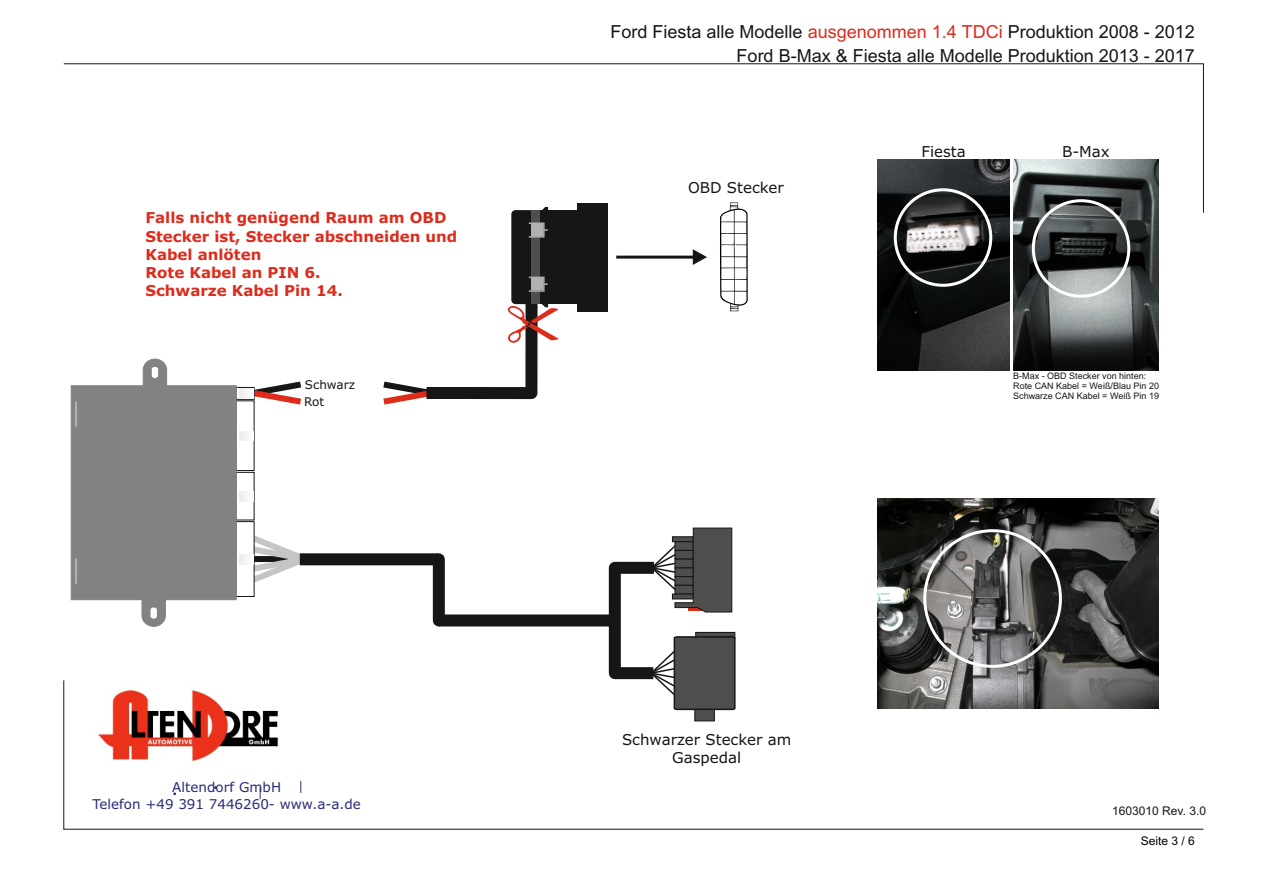
<style>
.page{position:relative;width:1263px;height:893px;background:#fff}
.page>*{position:absolute;margin:0;border:0;box-sizing:border-box;transform-origin:0 0}
.t1{font:18px/24.2px "Arial Unicode MS";color:#151616;text-align:right}
.t2{font:700 15px/18.3px "Verdana";color:#dd2b1c}
.t3{font:15px/18.3px "Verdana";color:#151616;text-align:center}
.t4{font:13.5px/16.4px "Verdana";color:#2b2c77;text-align:center}
.t5{font:12px "Arial";color:#151616}
.t6{font:12px "Verdana";color:#151616}
.t7{font:12px "Arial Unicode MS";color:#000}
.t8{font:9px/10.1px "Arial";color:#151616}
.s1{color:#dd2b1c}
</style>
<div class="page">
<svg style="left:63px;top:63px;width:1141px;height:150px"></svg>
<svg style="left:63px;top:680px;width:1141px;height:149px"></svg>
<div style="left:439px;top:614px;width:176px;height:12px;background:#151616"></div>
<div style="left:433px;top:559px;width:12px;height:61px;background:#151616"></div>
<div style="left:609px;top:568px;width:12px;height:105px;background:#151616"></div>
<div style="left:615px;top:667px;width:38px;height:12px;background:#151616"></div>
<svg style="left:649px;top:631px;width:87px;height:91px"></svg>
<div style="left:615px;top:562px;width:39px;height:12px;background:#151616"></div>
<svg style="left:650px;top:527px;width:82px;height:86px"></svg>
<div style="left:300px;top:553px;width:139px;height:12px;background:#151616"></div>
<svg style="left:720px;top:202px;width:28px;height:109px"></svg>
<div style="left:735px;top:280px;width:11px;height:11px;background:#fff"></div>
<div style="left:525px;top:304px;width:12px;height:89px;background:#151616"></div>
<svg style="left:383px;top:381px;width:43px;height:24px"></svg>
<div style="left:426px;top:387px;width:105px;height:12px;background:#151616"></div>
<div style="left:532px;top:210px;width:46px;height:94px;background:#151616"></div>
<div style="left:578px;top:203px;width:30px;height:108px;background:#151616"></div>
<svg style="left:616px;top:249px;width:91px;height:16px"></svg>
<svg style="left:71px;top:359px;width:242px;height:268px"></svg>
<img style="left:878px;top:498px;width:280px;height:211px">
<div style="left:923px;top:529px;width:139px;height:139px;border:3px solid #fff;border-radius:50%"></div>
<img style="left:878px;top:160px;width:131px;height:210px">
<div style="left:894px;top:188px;width:98px;height:99px;border:3px solid #fff;border-radius:50%"></div>
<img style="left:1013px;top:160px;width:145px;height:210px">
<div style="left:1032px;top:199px;width:98px;height:99px;border:3px solid #fff;border-radius:50%"></div>
<svg style="left:260px;top:787px;width:1px;height:12px"></svg>
<img style="left:92px;top:684px;width:196px;height:83px">
<svg style="left:300px;top:781px;width:1px;height:12px"></svg>
<svg style="left:508px;top:207px;width:51px;height:136px"></svg>
<p class="t2" style="left:145px;top:210px;width:313px">Falls nicht genügend Raum am OBD<br>Stecker ist, Stecker abschneiden und<br>Kabel anlöten<br>Rote Kabel an PIN 6.<br>Schwarze Kabel Pin 14.</p>
<p class="t6" style="left:305px;top:379px;width:52px">Schwarz</p>
<p class="t6" style="left:304px;top:397px;width:22px">Rot</p>
<p class="t4" style="left:92px;top:780px;width:270px">Altendorf GmbH<br>Telefon +49 391 7446260- www.a-a.de</p>
<p class="t1" style="left:610px;top:22px;width:586px">Ford Fiesta alle Modelle <span class="s1">ausgenommen 1.4 TDCi</span> Produktion 2008 - 2012<br>Ford B-Max &amp; Fiesta alle Modelle Produktion 2013 - 2017</p>
<p class="t3" style="left:688px;top:180px;width:97px">OBD Stecker</p>
<p class="t3" style="left:921px;top:144px;width:46px">Fiesta</p>
<p class="t3" style="left:1062px;top:144px;width:49px">B-Max</p>
<p class="t8" style="left:1013px;top:372px;width:147px">B-Max - OBD Stecker von hinten:<br>Rote CAN Kabel = Weiß/Blau Pin 20<br>Schwarze CAN Kabel = Weiß Pin 19</p>
<p class="t3" style="left:622px;top:731px;width:171px">Schwarzer Stecker am<br>Gaspedal</p>
<p class="t5" style="left:1112px;top:806px;width:95px">1603010 Rev. 3.0</p>
<p class="t7" style="left:1141px;top:837px;width:56px">Seite 3 / 6</p>
</div>
